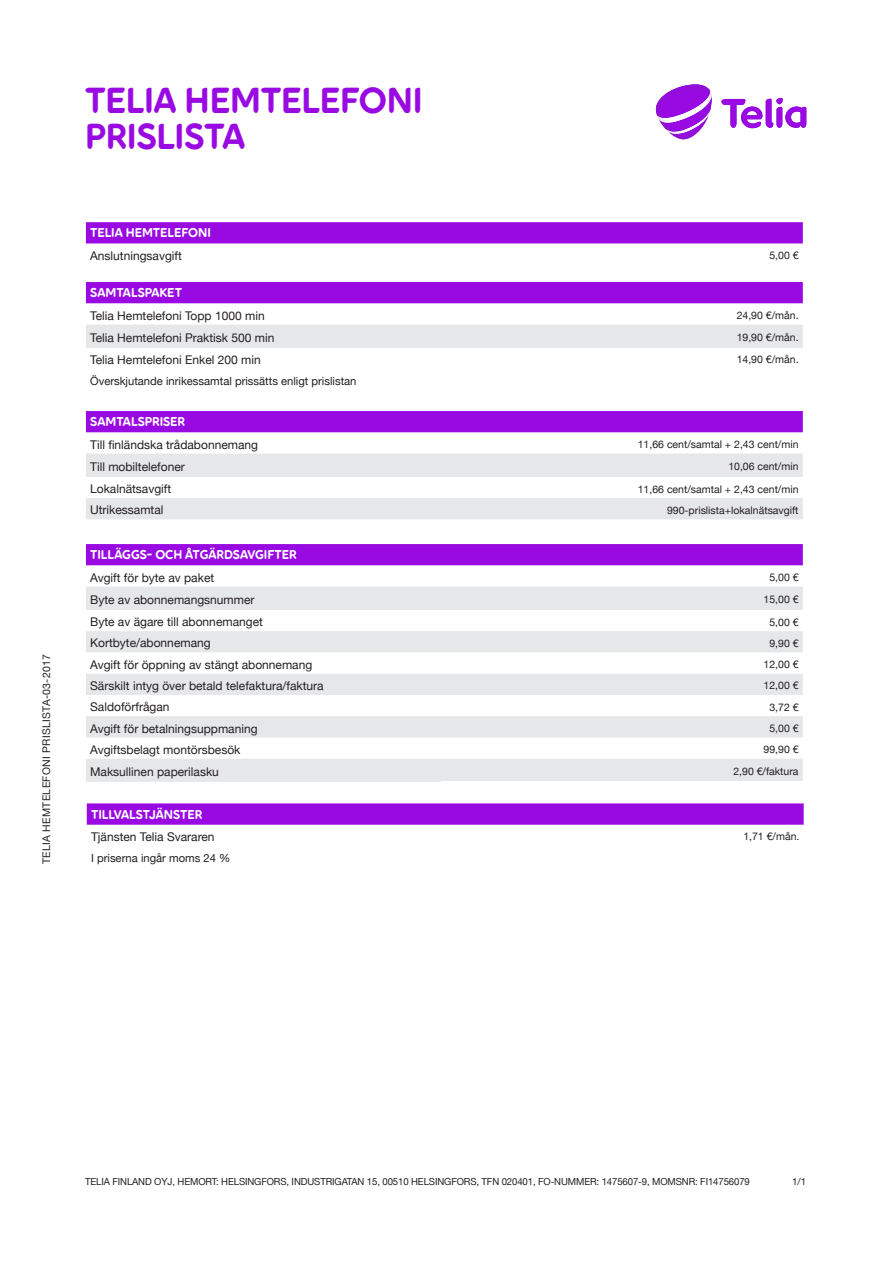
<style>
.page{position:relative;width:893px;height:1263px;background:#fff}
.page>*{position:absolute;margin:0;border:0;box-sizing:border-box;transform-origin:0 0}
.t1{font:36px/36px "Pebble";letter-spacing:-.005em;color:#990ae3}
.Table_Text{font:12.75px "Pebble";color:#fff}
.t2{font:12px "Helvetica Neue";color:#231f20}
.t3{font:11.25px "Helvetica Neue";color:#231f20}
.Table_Text-2{font:10.5px "Helvetica Neue";color:#231f20}
.t4{font:10.5px "Helvetica Neue LT";letter-spacing:.03em;color:#231f20}
.t5{font:9.75px "Helvetica Neue LT";letter-spacing:-.01em;color:#231f20}
</style>
<div class="page">
<svg style="left:721px;top:98px;width:85px;height:30px"></svg>
<svg style="left:656px;top:84px;width:56px;height:55px"></svg>
<div style="left:86px;top:222px;width:717px;height:21px;background:#990ae3"></div>
<div style="left:86px;top:282px;width:717px;height:21px;background:#990ae3"></div>
<div style="left:86px;top:325px;width:717px;height:23px;background:#e6e7e9"></div>
<div style="left:86px;top:411px;width:717px;height:21px;background:#990ae3"></div>
<svg style="left:86px;top:454px;width:717px;height:65px;fill:#e6e7e9"></svg>
<div style="left:86px;top:544px;width:717px;height:21px;background:#990ae3"></div>
<svg style="left:86px;top:587px;width:717px;height:195px;fill:#e6e7e9"></svg>
<svg style="left:87px;top:803px;width:717px;height:22px;background:#9c12e3"></svg>
<p class="t4" style="left:40px;top:864px;width:212px;rotate:-90deg">TELIA HEMTELEFONI PRISLISTA-03-2017</p>
<p class="t1" style="left:85px;top:82px;width:339px">TELIA HEMTELEFONI<br>PRISLISTA</p>
<p class="Table_Text" style="left:90px;top:225px;width:122px">TELIA HEMTELEFONI</p>
<p class="t2" style="left:90px;top:247px;width:93px">Anslutningsavgift</p>
<p class="Table_Text-2" style="left:769px;top:248px;width:31px">5,00 €</p>
<p class="Table_Text" style="left:90px;top:285px;width:93px">SAMTALSPAKET</p>
<p class="t2" style="left:90px;top:307px;width:176px">Telia Hemtelefoni Topp 1000 min</p>
<p class="Table_Text-2" style="left:737px;top:308px;width:63px">24,90 €/mån.</p>
<p class="t2" style="left:90px;top:329px;width:186px">Telia Hemtelefoni Praktisk 500 min</p>
<p class="Table_Text-2" style="left:737px;top:330px;width:63px">19,90 €/mån.</p>
<p class="t2" style="left:90px;top:351px;width:172px">Telia Hemtelefoni Enkel 200 min</p>
<p class="Table_Text-2" style="left:737px;top:352px;width:63px">14,90 €/mån.</p>
<p class="t3" style="left:90px;top:373px;width:268px">Överskjutande inrikessamtal prissätts enligt prislistan</p>
<p class="Table_Text" style="left:90px;top:414px;width:96px">SAMTALSPRISER</p>
<p class="t2" style="left:90px;top:436px;width:169px">Till finländska trådabonnemang</p>
<p class="Table_Text-2" style="left:638px;top:437px;width:162px">11,66 cent/samtal + 2,43 cent/min</p>
<p class="t2" style="left:90px;top:458px;width:96px">Till mobiltelefoner</p>
<p class="Table_Text-2" style="left:728px;top:459px;width:72px">10,06 cent/min</p>
<p class="t2" style="left:90px;top:480px;width:83px">Lokalnätsavgift</p>
<p class="Table_Text-2" style="left:638px;top:481px;width:162px">11,66 cent/samtal + 2,43 cent/min</p>
<p class="t2" style="left:90px;top:501px;width:75px">Utrikessamtal</p>
<p class="Table_Text-2" style="left:667px;top:502px;width:133px">990-prislista+lokalnätsavgift</p>
<p class="Table_Text" style="left:90px;top:547px;width:208px">TILLÄGGS- OCH ÅTGÄRDSAVGIFTER</p>
<p class="t2" style="left:90px;top:569px;width:126px">Avgift för byte av paket</p>
<p class="Table_Text-2" style="left:769px;top:570px;width:31px">5,00 €</p>
<p class="t2" style="left:90px;top:591px;width:166px">Byte av abonnemangsnummer</p>
<p class="Table_Text-2" style="left:763px;top:592px;width:37px">15,00 €</p>
<p class="t2" style="left:90px;top:613px;width:174px">Byte av ägare till abonnemanget</p>
<p class="Table_Text-2" style="left:769px;top:614px;width:31px">5,00 €</p>
<p class="t2" style="left:90px;top:634px;width:122px">Kortbyte/abonnemang</p>
<p class="Table_Text-2" style="left:769px;top:635px;width:31px">9,90 €</p>
<p class="t2" style="left:90px;top:656px;width:224px">Avgift för öppning av stängt abonnemang</p>
<p class="Table_Text-2" style="left:763px;top:657px;width:37px">12,00 €</p>
<p class="t2" style="left:90px;top:677px;width:235px">Särskilt intyg över betald telefaktura/faktura</p>
<p class="Table_Text-2" style="left:763px;top:678px;width:37px">12,00 €</p>
<p class="t2" style="left:90px;top:698px;width:81px">Saldoförfrågan</p>
<p class="Table_Text-2" style="left:769px;top:699px;width:31px">3,72 €</p>
<p class="t2" style="left:90px;top:720px;width:169px">Avgift för betalningsuppmaning</p>
<p class="Table_Text-2" style="left:769px;top:720px;width:31px">5,00 €</p>
<p class="t2" style="left:90px;top:741px;width:152px">Avgiftsbelagt montörsbesök</p>
<p class="Table_Text-2" style="left:763px;top:742px;width:37px">99,90 €</p>
<p class="t2" style="left:90px;top:763px;width:130px">Maksullinen paperilasku</p>
<p class="Table_Text-2" style="left:733px;top:764px;width:67px">2,90 €/faktura</p>
<p class="Table_Text" style="left:91px;top:806px;width:113px">TILLVALSTJÄNSTER</p>
<p class="t2" style="left:91px;top:828px;width:125px">Tjänsten Telia Svararen</p>
<p class="Table_Text-2" style="left:743px;top:829px;width:58px">1,71 €/mån.</p>
<p class="t3" style="left:91px;top:850px;width:141px">I priserna ingår moms 24 %</p>
<p class="t5" style="left:85px;top:1175px;width:666px">TELIA FINLAND OYJ, HEMORT: HELSINGFORS, INDUSTRIGATAN 15, 00510 HELSINGFORS, TFN 020401, FO-NUMMER: 1475607-9, MOMSNR: FI14756079</p>
<p class="t5" style="left:792px;top:1175px;width:16px">1/1</p>
</div>
